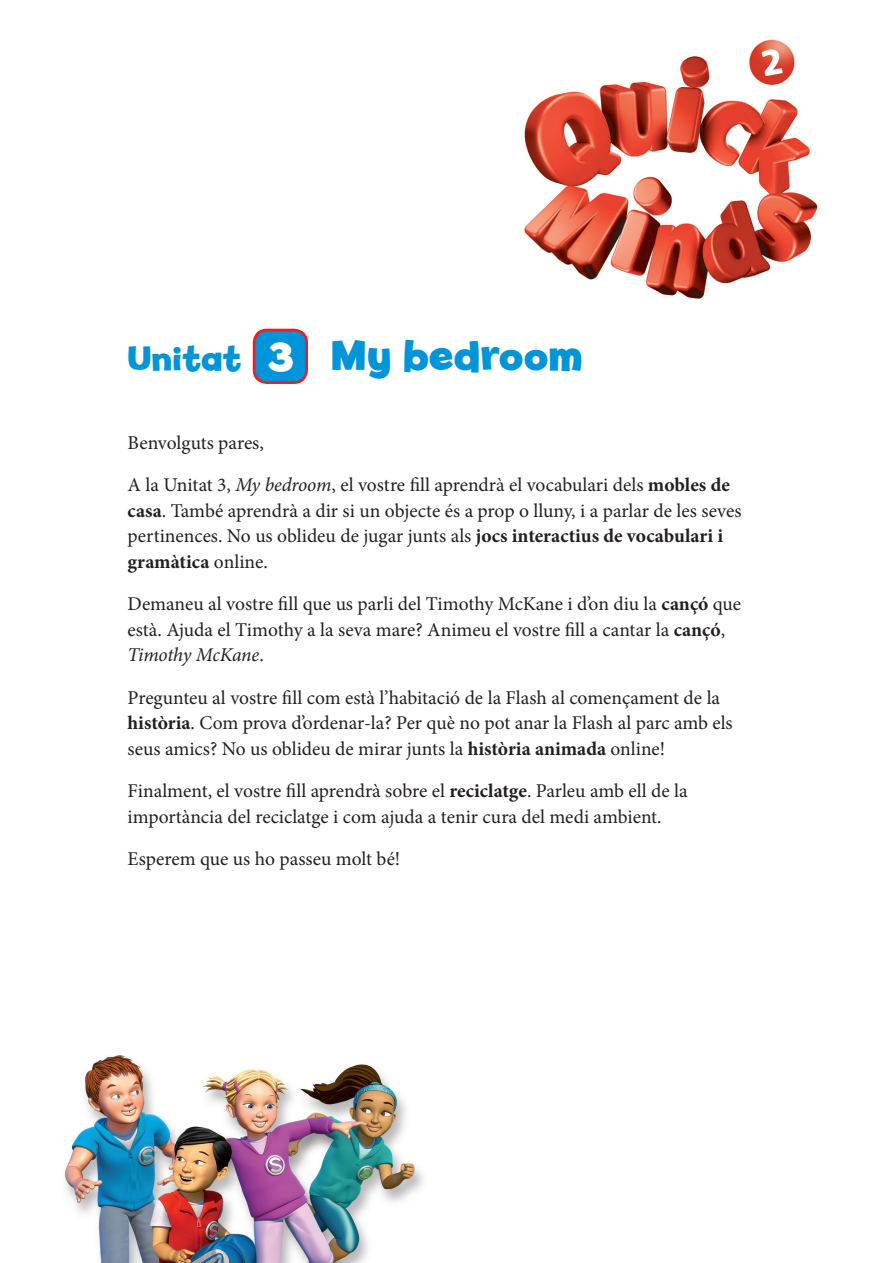
<style>
.page{position:relative;width:893px;height:1263px;background:#fff}
.page>*{position:absolute;margin:0;border:0;box-sizing:border-box;transform-origin:0 0}
.t1{font:700 45px "Billy";color:#0095d9}
.t2{font:700 43.2px "Billy";color:#fff}
.t3{font:700 36px "Billy";color:#0095d9}
.Texto_Carta{font:19.5px/25.5px "Minion Pro";color:#231f20}
.s1{font-style:italic}
.s2{font-weight:700}
</style>
<div class="page">
<img style="left:524px;top:39px;width:294px;height:260px">
<img style="left:64px;top:1055px;width:360px;height:208px">
<div style="left:254px;top:330px;width:53px;height:53px;background:#0095d9;border-radius:13px"></div>
<div style="left:253px;top:329px;width:55px;height:55px;border:3px solid #ee1d23;border-radius:13px"></div>
<p class="t3" style="left:128px;top:339px;width:115px">Unitat</p>
<p class="t2" style="left:267px;top:333px;width:28px">3</p>
<p class="t1" style="left:330px;top:331px;width:253px">My bedroom</p>
<p class="Texto_Carta" style="left:128px;top:430px;width:138px">Benvolguts pares,</p>
<p class="Texto_Carta" style="left:128px;top:472px;width:615px">A la Unitat 3, <span class="s1">My bedroom</span>, el vostre fill aprendrà el vocabulari dels <span class="s2">mobles de casa</span>. També aprendrà a dir si un objecte és a prop o lluny, i a parlar de les seves pertinences. No us oblideu de jugar junts als <span class="s2">jocs interactius de vocabulari i gramàtica</span> online.</p>
<p class="Texto_Carta" style="left:128px;top:591px;width:615px">Demaneu al vostre fill que us parli del Timothy McKane i d’on diu la <span class="s2">cançó</span> que està. Ajuda el Timothy a la seva mare? Animeu el vostre fill a cantar la <span class="s2">cançó</span>,<br><span class="s1">Timothy McKane</span>.</p>
<p class="Texto_Carta" style="left:128px;top:685px;width:607px">Pregunteu al vostre fill com està l’habitació de la Flash al començament de la <span class="s2">història</span>. Com prova d’ordenar-la? Per què no pot anar la Flash al parc amb els seus amics? No us oblideu de mirar junts la <span class="s2">història animada</span> online!</p>
<p class="Texto_Carta" style="left:128px;top:778px;width:562px">Finalment, el vostre fill aprendrà sobre el <span class="s2">reciclatge</span>. Parleu amb ell de la importància del reciclatge i com ajuda a tenir cura del medi ambient.</p>
<p class="Texto_Carta" style="left:128px;top:846px;width:274px">Esperem que us ho passeu molt bé!</p>
</div>
